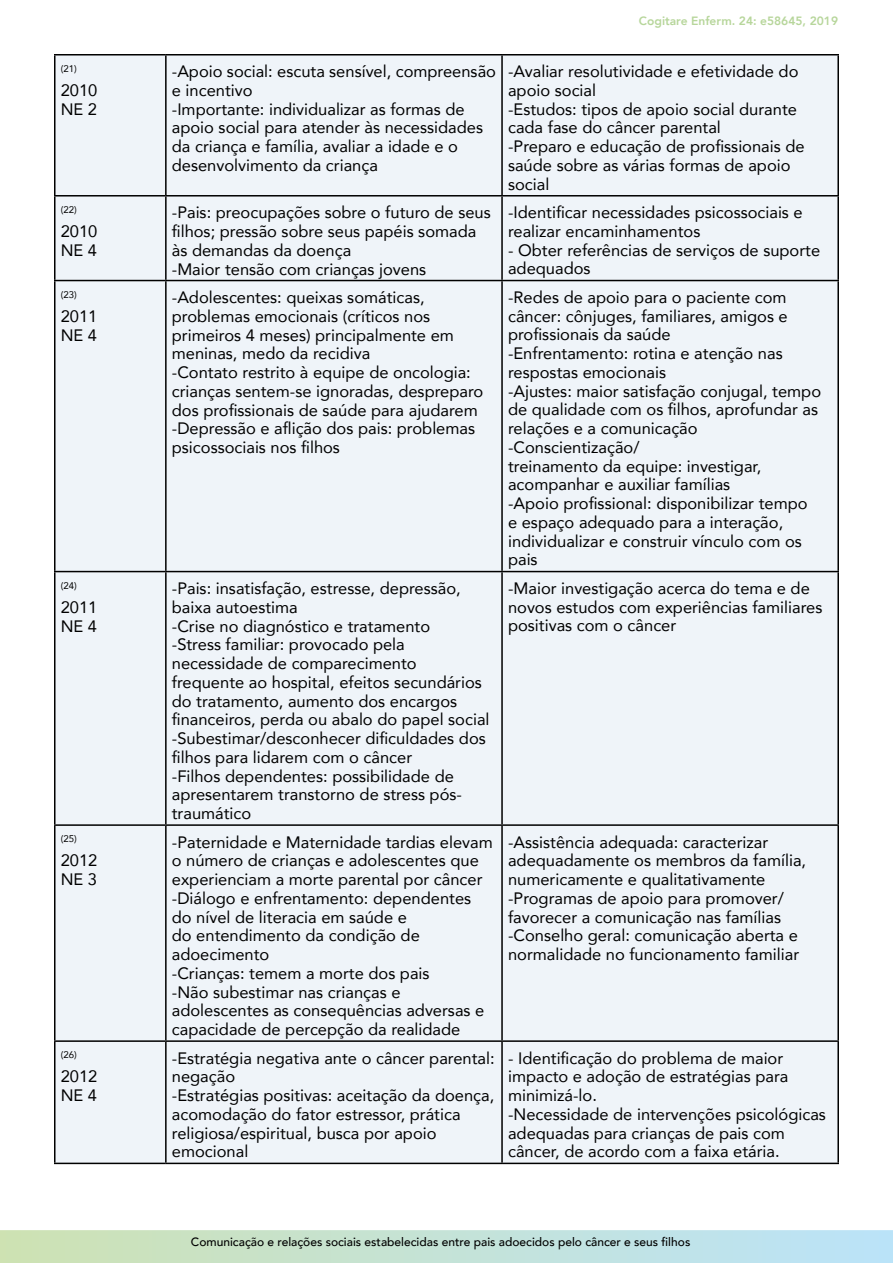
<style>
.page{position:relative;width:893px;height:1263px;background:#fff}
.page>*{position:absolute;margin:0;border:0;box-sizing:border-box;transform-origin:0 0}
.t1{font:16.5px/18.8px "Avenir";color:#000}
.t2{font:500 12px "Avenir";color:#000}
.t3{font:800 12px "Avenir";color:#b7d69b}
.t4{font:9.6px "Avenir";color:#000}
</style>
<div class="page">
<svg style="left:0;top:1230px;width:893px;height:33px;background:#c4e2d6"></svg>
<div style="left:56px;top:56px;width:781px;height:1107px;background:#eff4f9"></div>
<hr style="left:54px;top:54px;width:112px;height:2px;background:#000">
<hr style="left:54px;top:56px;width:2px;height:139px;background:#000">
<hr style="left:166px;top:54px;width:336px;height:2px;background:#000">
<hr style="left:165px;top:56px;width:2px;height:139px;background:#000">
<hr style="left:502px;top:54px;width:337px;height:2px;background:#000">
<hr style="left:501px;top:56px;width:2px;height:139px;background:#000">
<hr style="left:837px;top:56px;width:2px;height:139px;background:#000">
<hr style="left:54px;top:195px;width:112px;height:2px;background:#000">
<hr style="left:54px;top:197px;width:2px;height:83px;background:#000">
<hr style="left:166px;top:195px;width:336px;height:2px;background:#000">
<hr style="left:165px;top:197px;width:2px;height:83px;background:#000">
<hr style="left:502px;top:195px;width:337px;height:2px;background:#000">
<hr style="left:501px;top:197px;width:2px;height:83px;background:#000">
<hr style="left:837px;top:197px;width:2px;height:83px;background:#000">
<hr style="left:54px;top:280px;width:112px;height:1px;background:#000">
<hr style="left:54px;top:281px;width:2px;height:290px;background:#000">
<hr style="left:166px;top:280px;width:336px;height:1px;background:#000">
<hr style="left:165px;top:281px;width:2px;height:290px;background:#000">
<hr style="left:502px;top:280px;width:337px;height:1px;background:#000">
<hr style="left:501px;top:281px;width:2px;height:290px;background:#000">
<hr style="left:837px;top:281px;width:2px;height:290px;background:#000">
<hr style="left:54px;top:571px;width:112px;height:1px;background:#000">
<hr style="left:54px;top:572px;width:2px;height:252px;background:#000">
<hr style="left:166px;top:571px;width:336px;height:1px;background:#000">
<hr style="left:165px;top:572px;width:2px;height:252px;background:#000">
<hr style="left:502px;top:571px;width:337px;height:1px;background:#000">
<hr style="left:501px;top:572px;width:2px;height:252px;background:#000">
<hr style="left:837px;top:572px;width:2px;height:252px;background:#000">
<hr style="left:54px;top:824px;width:112px;height:2px;background:#000">
<hr style="left:54px;top:826px;width:2px;height:214px;background:#000">
<hr style="left:166px;top:824px;width:336px;height:2px;background:#000">
<hr style="left:165px;top:826px;width:2px;height:214px;background:#000">
<hr style="left:502px;top:824px;width:337px;height:2px;background:#000">
<hr style="left:501px;top:826px;width:2px;height:214px;background:#000">
<hr style="left:837px;top:826px;width:2px;height:214px;background:#000">
<hr style="left:54px;top:1040px;width:112px;height:2px;background:#000">
<hr style="left:54px;top:1042px;width:2px;height:121px;background:#000">
<hr style="left:166px;top:1040px;width:336px;height:2px;background:#000">
<hr style="left:165px;top:1042px;width:2px;height:121px;background:#000">
<hr style="left:502px;top:1040px;width:337px;height:2px;background:#000">
<hr style="left:501px;top:1042px;width:2px;height:121px;background:#000">
<hr style="left:837px;top:1042px;width:2px;height:121px;background:#000">
<hr style="left:54px;top:1163px;width:112px;height:1px;background:#000">
<hr style="left:166px;top:1163px;width:336px;height:1px;background:#000">
<hr style="left:502px;top:1163px;width:337px;height:1px;background:#000">
<p class="t3" style="left:639px;top:12px;width:201px">Cogitare Enferm. 24: e58645, 2019</p>
<p class="t4" style="left:61px;top:61px;width:18px">(21)</p>
<p class="t1" style="left:61px;top:80px;width:38px">2010<br>NE 2</p>
<p class="t1" style="left:172px;top:62px;width:326px">-Apoio social: escuta sensível, compreensão e incentivo<br>-Importante: individualizar as formas de apoio social para atender às necessidades da criança e família, avaliar a idade e o desenvolvimento da criança</p>
<p class="t1" style="left:508px;top:62px;width:298px">-Avaliar resolutividade e efetividade do apoio social<br>-Estudos: tipos de apoio social durante cada fase do câncer parental<br>-Preparo e educação de profissionais de saúde sobre as várias formas de apoio social</p>
<p class="t4" style="left:61px;top:202px;width:18px">(22)</p>
<p class="t1" style="left:61px;top:221px;width:38px">2010<br>NE 4</p>
<p class="t1" style="left:172px;top:203px;width:320px">-Pais: preocupações sobre o futuro de seus filhos; pressão sobre seus papéis somada às demandas da doença<br>-Maior tensão com crianças jovens</p>
<p class="t1" style="left:508px;top:203px;width:296px">-Identificar necessidades psicossociais e realizar encaminhamentos</p>
<p class="t1" style="left:508px;top:240px;width:314px">- Obter referências de serviços de suporte adequados</p>
<p class="t4" style="left:61px;top:286px;width:18px">(23)</p>
<p class="t1" style="left:61px;top:306px;width:38px">2011<br>NE 4</p>
<p class="t1" style="left:172px;top:287px;width:313px">-Adolescentes: queixas somáticas, problemas emocionais (críticos nos primeiros 4 meses) principalmente em meninas, medo da recidiva<br>-Contato restrito à equipe de oncologia: crianças sentem-se ignoradas, despreparo dos profissionais de saúde para ajudarem -Depressão e aflição dos pais: problemas psicossociais nos filhos</p>
<p class="t1" style="left:508px;top:287px;width:315px">-Redes de apoio para o paciente com câncer: cônjuges, familiares, amigos e profissionais da saúde<br>-Enfrentamento: rotina e atenção nas respostas emocionais<br>-Ajustes: maior satisfação conjugal, tempo de qualidade com os filhos, aprofundar as relações e a comunicação -Conscientização/<br>treinamento da equipe: investigar, acompanhar e auxiliar famílias<br>-Apoio profissional: disponibilizar tempo<br>e espaço adequado para a interação, individualizar e construir vínculo com os pais</p>
<p class="t4" style="left:61px;top:577px;width:18px">(24)</p>
<p class="t1" style="left:61px;top:597px;width:38px">2011<br>NE 4</p>
<p class="t1" style="left:172px;top:578px;width:319px">-Pais: insatisfação, estresse, depressão, baixa autoestima<br>-Crise no diagnóstico e tratamento<br>-Stress familiar: provocado pela necessidade de comparecimento frequente ao hospital, efeitos secundários do tratamento, aumento dos encargos financeiros, perda ou abalo do papel social -Subestimar/desconhecer dificuldades dos filhos para lidarem com o câncer<br>-Filhos dependentes: possibilidade de apresentarem transtorno de stress pós&shy;traumático</p>
<p class="t1" style="left:508px;top:578px;width:316px">-Maior investigação acerca do tema e de novos estudos com experiências familiares positivas com o câncer</p>
<p class="t4" style="left:61px;top:831px;width:18px">(25)</p>
<p class="t1" style="left:61px;top:851px;width:38px">2012<br>NE 3</p>
<p class="t1" style="left:172px;top:832px;width:322px">-Paternidade e Maternidade tardias elevam o número de crianças e adolescentes que experienciam a morte parental por câncer -Diálogo e enfrentamento: dependentes do nível de literacia em saúde e<br>do entendimento da condição de adoecimento<br>-Crianças: temem a morte dos pais<br>-Não subestimar nas crianças e adolescentes as consequências adversas e capacidade de percepção da realidade</p>
<p class="t1" style="left:508px;top:832px;width:300px">-Assistência adequada: caracterizar adequadamente os membros da família, numericamente e qualitativamente -Programas de apoio para promover/ favorecer a comunicação nas famílias -Conselho geral: comunicação aberta e normalidade no funcionamento familiar</p>
<p class="t4" style="left:61px;top:1047px;width:18px">(26)</p>
<p class="t1" style="left:61px;top:1067px;width:38px">2012<br>NE 4</p>
<p class="t1" style="left:172px;top:1048px;width:324px">-Estratégia negativa ante o câncer parental: negação<br>-Estratégias positivas: aceitação da doença, acomodação do fator estressor, prática religiosa/espiritual, busca por apoio emocional</p>
<p class="t1" style="left:508px;top:1048px;width:319px">- Identificação do problema de maior impacto e adoção de estratégias para minimizá-lo.<br>-Necessidade de intervenções psicológicas adequadas para crianças de pais com câncer, de acordo com a faixa etária.</p>
<p class="t2" style="left:191px;top:1232px;width:501px">Comunicação e relações sociais estabelecidas entre pais adoecidos pelo câncer e seus filhos</p>
</div>
